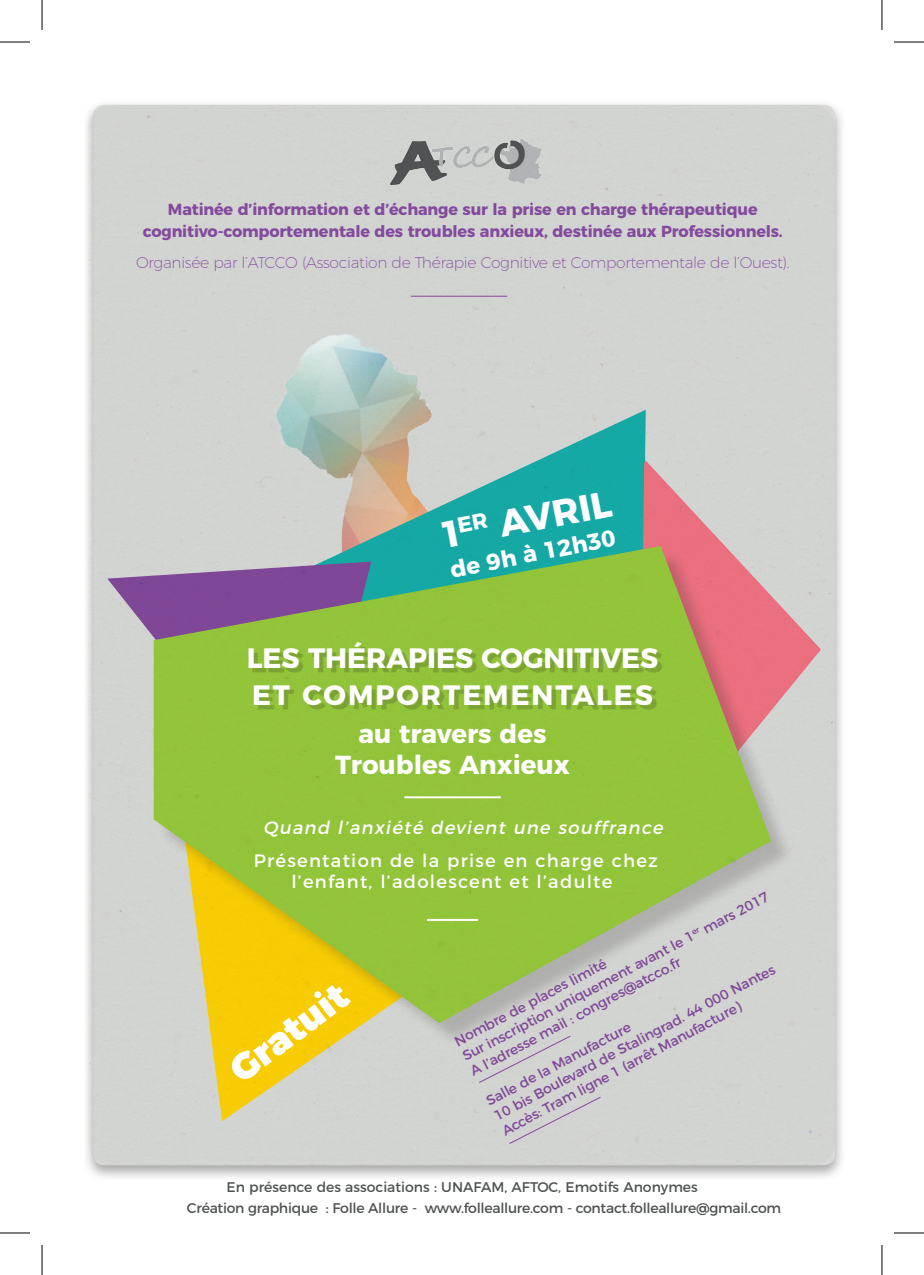
<style>
.page{position:relative;width:924px;height:1275px;background:#fff}
.page>*{position:absolute;margin:0;border:0;box-sizing:border-box;transform-origin:0 0}
.t1{font:700 37.2px "Montserrat";color:#fff}
.t2{font:900 37px "Montserrat";color:#fff}
.t3{font:700 28px/36.8px "Montserrat";color:#fff}
.t4{font:700 26px/31.2px "Montserrat";color:#fff;text-align:center}
.t5{font:700 23.2px "Montserrat";color:#fff}
.t6{font:18px/21.6px "Montserrat";letter-spacing:.07em;color:#fff;text-align:center}
.t7{font:italic 18px "Montserrat";color:#fff}
.t8{font:700 16px/22px "Montserrat";letter-spacing:-.01em;color:#844a9d;text-align:center}
.t9{font:200 15.6px "Montserrat";letter-spacing:-.02em;color:#844a9d}
.t10{font:14px/16.8px "Montserrat";color:#844a9d}
.t11{font:14px/21px "Montserrat";letter-spacing:-.02em;color:#4f5252}
</style>
<div class="page">
<div style="left:82px;top:100px;width:763px;height:1082px;background:#231f20;opacity:.4"></div>
<img style="left:88px;top:105px;width:746px;height:1060px">
<hr style="left:410px;top:296px;width:97px;height:1px;background:#83499c">
<div style="left:508px;top:1095px;width:93px;height:49px;background:#d1d3d1"></div>
<div style="left:477px;top:1034px;width:94px;height:49px;background:#d1d3d1"></div>
<hr style="left:404px;top:796px;width:96px;height:2px;background:#fff">
<hr style="left:427px;top:919px;width:51px;height:2px;background:#fff">
<div style="left:252px;top:646px;width:409px;height:63px;background:#231f20;opacity:.2"></div>
<hr style="left:0;top:42px;width:30px;height:1px;background:#000">
<hr style="left:893px;top:42px;width:30px;height:1px;background:#000">
<hr style="left:0;top:1232px;width:30px;height:1px;background:#000">
<hr style="left:893px;top:1232px;width:30px;height:1px;background:#000">
<hr style="left:42px;top:0;width:1px;height:30px;background:#000">
<hr style="left:42px;top:1245px;width:1px;height:30px;background:#000">
<hr style="left:881px;top:0;width:1px;height:30px;background:#000">
<hr style="left:881px;top:1245px;width:1px;height:30px;background:#000">
<p class="t8" style="left:143px;top:197px;width:641px">Matinée d’information et d’échange sur la prise en charge thérapeutique cognitivo-comportementale des troubles anxieux, destinée aux Professionnels.</p>
<p class="t9" style="left:136px;top:250px;width:654px">Organisée par l’ATCCO (Association de Thérapie Cognitive et Comportementale de l’Ouest).</p>
<h1 class="t1" style="left:437px;top:505px;width:172px;rotate:-11deg">1<sup>ER</sup> AVRIL</h1>
<h3 class="t5" style="left:446px;top:551px;width:169px;rotate:-11deg">de 9h à 1 2h30</h3>
<h3 class="t3" style="left:247px;top:637px;width:413px">LES THÉRAPIES COGNITIVES<br>ET COMPORTEMENTALES</h3>
<h3 class="t4" style="left:335px;top:716px;width:236px">au travers des<br>Troubles Anxieux</h3>
<p class="t7" style="left:263px;top:813px;width:405px">Quand l’anxiété devient une souffrance</p>
<p class="t6" style="left:254px;top:848px;width:405px">Présentation de la prise en charge chez l’enfant, l’adolescent et l’adulte</p>
<p class="t10" style="left:451px;top:1033px;width:346px;rotate:-28deg">Nombre de places limité<br>Sur inscription uniquement avant le 1<sup>er</sup> mars 2017<br>A l’adresse mail : congres@atcco.fr</p>
<p class="t10" style="left:482px;top:1093px;width:317px;rotate:-28deg">Salle de la Manufacture<br>10 bis Boulevard de Stalingrad. 44 000 Nantes<br>Accès: Tram ligne 1 (arrêt Manufacture)</p>
<h2 class="t2" style="left:215px;top:1048px;width:139px;rotate:-37deg">Gratuit</h2>
<p class="t11" style="left:187px;top:1175px;width:595px;text-indent:40px">En présence des associations : UNAFAM, AFTOC, Emotifs Anonymes<br>Création graphique : Folle Allure - www.folleallure.com - contact.folleallure@gmail.com</p>
</div>
